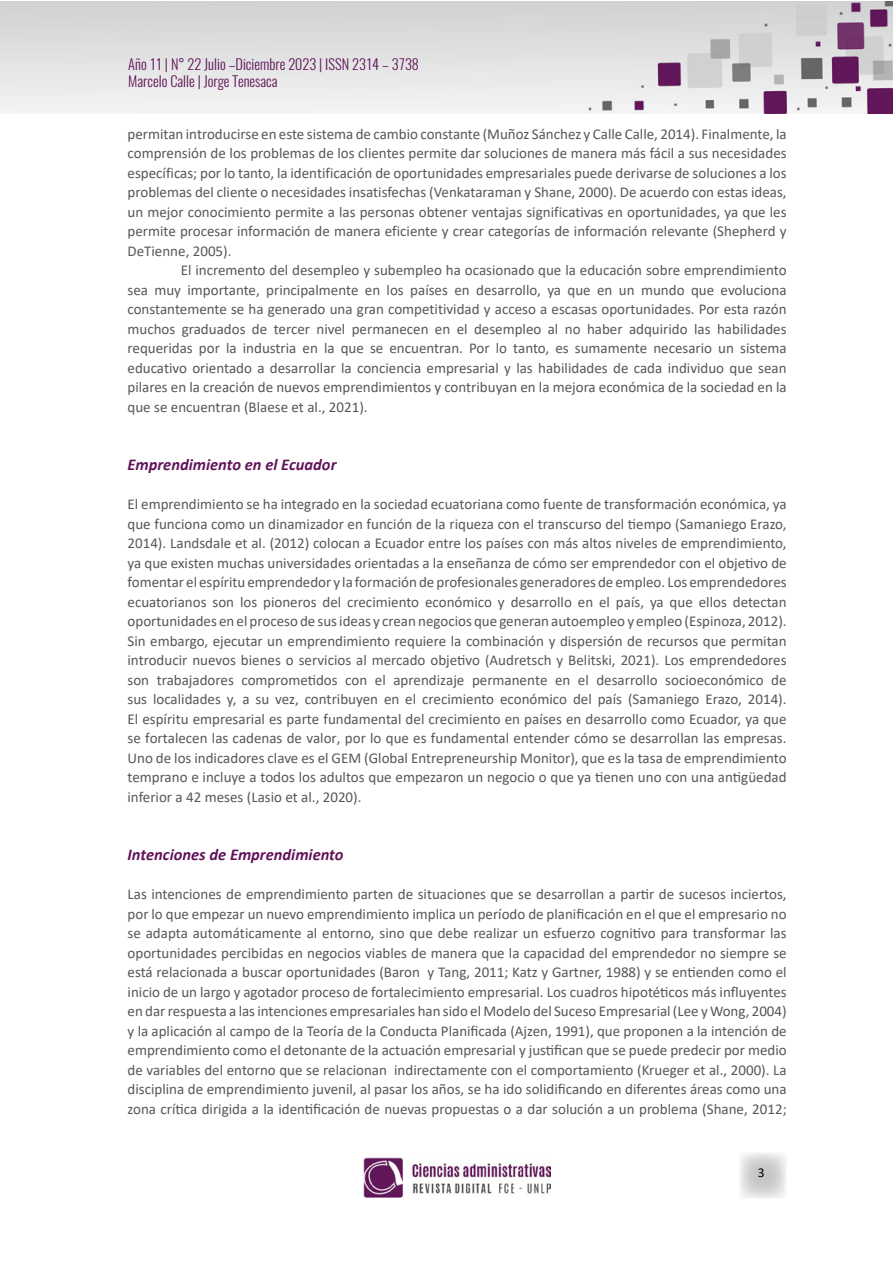
<style>
.page{position:relative;width:893px;height:1263px;background:#fff}
.page>*{position:absolute;margin:0;border:0;box-sizing:border-box;transform-origin:0 0}
.t1{font:italic 700 16.5px "Calibri";color:#61135a}
.t2{font:15px/19.5px "Calibri";color:#575756;text-align:justify}
.t3{font:300 14.4px/17.2px "Oswald";color:#61135a}
.t4{font:13.5px "Calibri";color:#000}
</style>
<div class="page">
<svg style="left:740px;top:1153px;width:46px;height:45px"></svg>
<img style="left:0;top:1px;width:893px;height:112px">
<img style="left:363px;top:1157px;width:188px;height:41px">
<p class="t3" style="left:128px;top:53px;width:292px">Año 11 | N° 22 Julio –Diciembre 2023 | ISSN 2314 – 3738<br>Marcelo Calle | Jorge Tenesaca</p>
<p class="t2" style="left:128px;top:124px;width:661px">permitan introducirse en este sistema de cambio constante (Muñoz Sánchez y Calle Calle, 2014). Finalmente, la comprensión de los problemas de los clientes permite dar soluciones de manera más fácil a sus necesidades específicas; por lo tanto, la identificación de oportunidades empresariales puede derivarse de soluciones a los problemas del cliente o necesidades insatisfechas (Venkataraman y Shane, 2000). De acuerdo con estas ideas, un mejor conocimiento permite a las personas obtener ventajas significativas en oportunidades, ya que les permite procesar información de manera eficiente y crear categorías de información relevante (Shepherd y DeTienne, 2005).</p>
<p class="t2" style="left:128px;top:260px;width:661px;text-indent:53px">El incremento del desempleo y subempleo ha ocasionado que la educación sobre emprendimiento sea muy importante, principalmente en los países en desarrollo, ya que en un mundo que evoluciona constantemente se ha generado una gran competitividad y acceso a escasas oportunidades. Por esta razón muchos graduados de tercer nivel permanecen en el desempleo al no haber adquirido las habilidades requeridas por la industria en la que se encuentran. Por lo tanto, es sumamente necesario un sistema educativo orientado a desarrollar la conciencia empresarial y las habilidades de cada individuo que sean pilares en la creación de nuevos emprendimientos y contribuyan en la mejora económica de la sociedad en la que se encuentran (Blaese et al., 2021).</p>
<p class="t1" style="left:128px;top:453px;width:210px">Emprendimiento en el Ecuador</p>
<p class="t2" style="left:127px;top:494px;width:661px">El emprendimiento se ha integrado en la sociedad ecuatoriana como fuente de transformación económica, ya que funciona como un dinamizador en función de la riqueza con el transcurso del tiempo (Samaniego Erazo, 2014). Landsdale et al. (2012) colocan a Ecuador entre los países con más altos niveles de emprendimiento, ya que existen muchas universidades orientadas a la enseñanza de cómo ser emprendedor con el objetivo de fomentar el espíritu emprendedor y la formación de profesionales generadores de empleo. Los emprendedores ecuatorianos son los pioneros del crecimiento económico y desarrollo en el país, ya que ellos detectan oportunidades en el proceso de sus ideas y crean negocios que generan autoempleo y empleo (Espinoza, 2012).<br>Sin embargo, ejecutar un emprendimiento requiere la combinación y dispersión de recursos que permitan introducir nuevos bienes o servicios al mercado objetivo (Audretsch y Belitski, 2021). Los emprendedores son trabajadores comprometidos con el aprendizaje permanente en el desarrollo socioeconómico de sus localidades y, a su vez, contribuyen en el crecimiento económico del país (Samaniego Erazo, 2014).<br>El espíritu empresarial es parte fundamental del crecimiento en países en desarrollo como Ecuador, ya que se fortalecen las cadenas de valor, por lo que es fundamental entender cómo se desarrollan las empresas.<br>Uno de los indicadores clave es el GEM (Global Entrepreneurship Monitor), que es la tasa de emprendimiento temprano e incluye a todos los adultos que empezaron un negocio o que ya tienen uno con una antigüedad inferior a 42 meses (Lasio et al., 2020).</p>
<p class="t1" style="left:128px;top:843px;width:217px">Intenciones de Emprendimiento</p>
<p class="t2" style="left:128px;top:884px;width:661px">Las intenciones de emprendimiento parten de situaciones que se desarrollan a partir de sucesos inciertos, por lo que empezar un nuevo emprendimiento implica un período de planificación en el que el empresario no se adapta automáticamente al entorno, sino que debe realizar un esfuerzo cognitivo para transformar las oportunidades percibidas en negocios viables de manera que la capacidad del emprendedor no siempre se está relacionada a buscar oportunidades (Baron y Tang, 2011; Katz y Gartner, 1988) y se entienden como el inicio de un largo y agotador proceso de fortalecimiento empresarial. Los cuadros hipotéticos más influyentes en dar respuesta a las intenciones empresariales han sido el Modelo del Suceso Empresarial (Lee y Wong, 2004) y la aplicación al campo de la Teoría de la Conducta Planificada (Ajzen, 1991), que proponen a la intención de emprendimiento como el detonante de la actuación empresarial y justifican que se puede predecir por medio de variables del entorno que se relacionan indirectamente con el comportamiento (Krueger et al., 2000). La disciplina de emprendimiento juvenil, al pasar los años, se ha ido solidificando en diferentes áreas como una zona crítica dirigida a la identificación de nuevas propuestas o a dar solución a un problema (Shane, 2012;</p>
<p class="t4" style="left:758px;top:1163px;width:8px">3</p>
</div>
